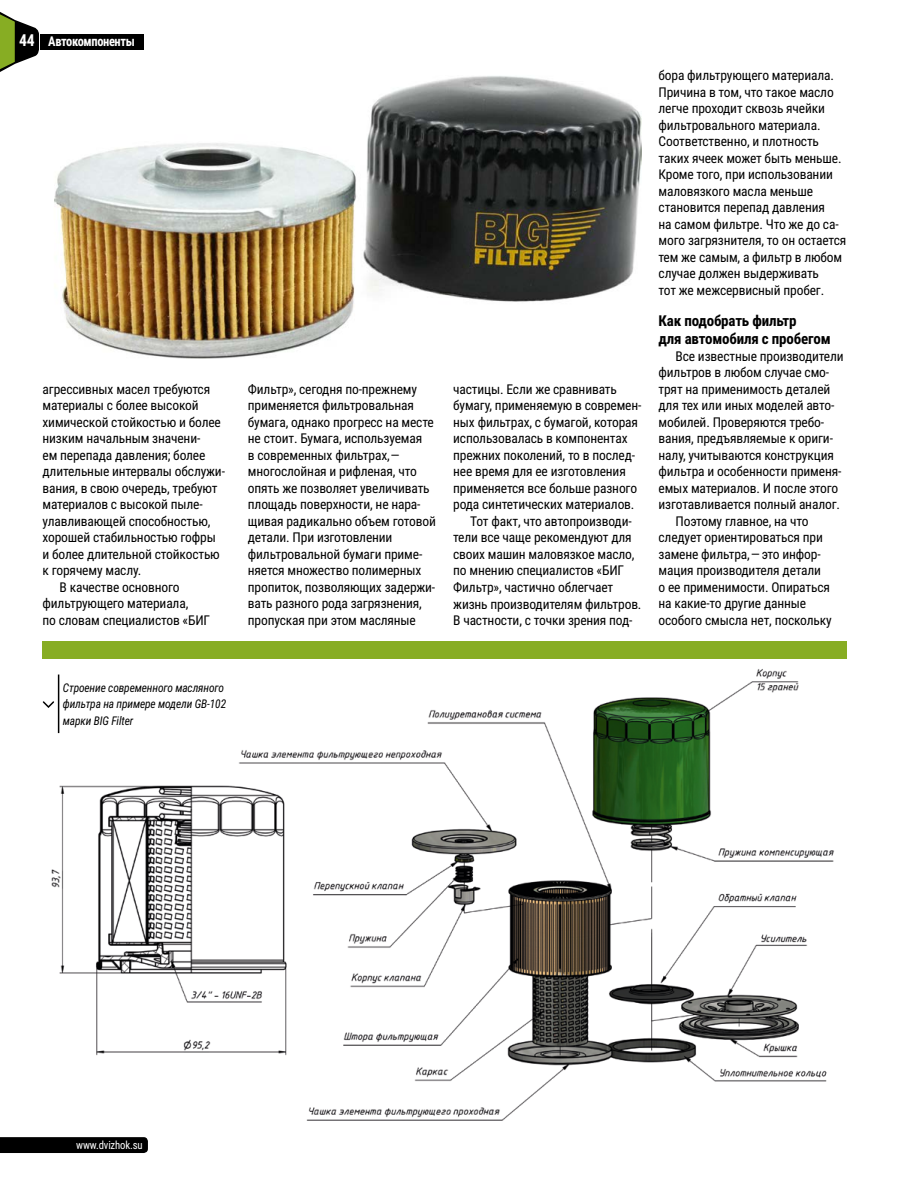
<style>
.page{position:relative;width:915px;height:1191px;background:#fff}
.page>*{position:absolute;margin:0;border:0;box-sizing:border-box;transform-origin:0 0}
.t1{font:700 16.5px "Roboto Condensed";color:#fff;scale:.95 1}
.t2{font:700 15px/18px "Roboto Condensed";letter-spacing:-.01em;color:#000}
.t3{font:13.5px/16.5px "Roboto Condensed";letter-spacing:-.01em;color:#000}
.t4{font:700 13.5px "Roboto Condensed";letter-spacing:-.03em;color:#fff;scale:.92 1}
.t5{font:italic 12px/16.5px "Roboto Condensed";letter-spacing:-.01em;color:#000;scale:.95 1}
.t6{font:11.25px "Roboto Condensed";letter-spacing:-.01em;color:#fff;scale:.95 1}
</style>
<div class="page">
<img style="left:51px;top:669px;width:783px;height:452px">
<div style="left:43px;top:641px;width:803px;height:17px;background:#87ad23"></div>
<img style="left:54px;top:76px;width:587px;height:282px">
<hr style="left:58px;top:674px;width:1px;height:59px;background:#000">
<svg style="left:42px;top:700px;width:13px;height:9px"></svg>
<svg style="left:0;top:1137px;width:148px;height:16px;background:#030303"></svg>
<div style="left:40px;top:34px;width:103px;height:16px;background:#000"></div>
<svg style="left:0;top:12px;width:39px;height:60px"></svg>
<p class="t1" style="left:19px;top:28px;width:18px">44</p>
<p class="t4" style="left:48px;top:31px;width:96px">Автокомпоненты</p>
<p class="t3" style="left:43px;top:380px;width:169px">агрессивных масел требуются</p>
<p class="t3" style="left:43px;top:397px;width:157px">материалы с более высокой</p>
<p class="t3" style="left:43px;top:413px;width:180px">химической стойкостью и более</p>
<p class="t3" style="left:43px;top:430px;width:159px">низким начальным значени-</p>
<p class="t3" style="left:43px;top:446px;width:164px">ем перепада давления; более</p>
<p class="t3" style="left:43px;top:463px;width:184px">длительные интервалы обслужи-</p>
<p class="t3" style="left:43px;top:479px;width:176px">вания, в свою очередь, требуют</p>
<p class="t3" style="left:43px;top:496px;width:161px">материалов с высокой пыле-</p>
<p class="t3" style="left:43px;top:512px;width:169px">улавливающей способностью,</p>
<p class="t3" style="left:43px;top:529px;width:175px">хорошей стабильностью гофры</p>
<p class="t3" style="left:43px;top:545px;width:179px">и более длительной стойкостью</p>
<p class="t3" style="left:43px;top:562px;width:100px">к горячему маслу.</p>
<p class="t3" style="left:60px;top:578px;width:122px">В качестве основного</p>
<p class="t3" style="left:43px;top:595px;width:147px">фильтрующего материала,</p>
<p class="t3" style="left:43px;top:611px;width:169px">по словам специалистов «БИГ</p>
<p class="t5" style="left:63px;top:678px;width:173px">Строение современного масляного фильтра на примере модели GB-102 марки BIG Filter</p>
<p class="t3" style="left:248px;top:380px;width:189px">Фильтр», сегодня по-прежнему применяется фильтровальная бумага, однако прогресс на месте не стоит. Бумага, используемая<br>в современных фильтрах,— многослойная и рифленая, что опять же позволяет увеличивать площадь поверхности, не нара&shy;щивая радикально объем готовой детали. При изготовлении фильтровальной бумаги приме&shy;няется множество полимерных пропиток, позволяющих задержи&shy;вать разного рода загрязнения, пропуская при этом масляные</p>
<p class="t3" style="left:453px;top:380px;width:165px">частицы. Если же сравнивать</p>
<p class="t3" style="left:453px;top:397px;width:190px">бумагу, применяемую в современ-</p>
<p class="t3" style="left:453px;top:413px;width:186px">ных фильтрах, с бумагой, которая</p>
<p class="t3" style="left:453px;top:430px;width:176px">использовалась в компонентах</p>
<p class="t3" style="left:453px;top:446px;width:183px">прежних поколений, то в послед-</p>
<p class="t3" style="left:453px;top:463px;width:174px">нее время для ее изготовления</p>
<p class="t3" style="left:453px;top:479px;width:185px">применяется все больше разного</p>
<p class="t3" style="left:453px;top:496px;width:183px">рода синтетических материалов.</p>
<p class="t3" style="left:470px;top:512px;width:163px">Тот факт, что автопроизводи-</p>
<p class="t3" style="left:453px;top:529px;width:180px">тели все чаще рекомендуют для</p>
<p class="t3" style="left:453px;top:545px;width:183px">своих машин маловязкое масло,</p>
<p class="t3" style="left:453px;top:562px;width:172px">по мнению специалистов «БИГ</p>
<p class="t3" style="left:453px;top:578px;width:161px">Фильтр», частично облегчает</p>
<p class="t3" style="left:453px;top:595px;width:190px">жизнь производителям фильтров.</p>
<p class="t3" style="left:453px;top:611px;width:181px">В частности, с точки зрения под-</p>
<p class="t3" style="left:658px;top:67px;width:189px">бора фильтрующего материала.<br>Причина в том, что такое масло легче проходит сквозь ячейки фильтровального материала.<br>Соответственно, и плотность таких ячеек может быть меньше.<br>Кроме того, при использовании маловязкого масла меньше становится перепад давления<br>на самом фильтре. Что же до са&shy;мого загрязнителя, то он остается тем же самым, а фильтр в любом случае должен выдерживать<br>тот же межсервисный пробег.</p>
<p class="t2" style="left:658px;top:311px;width:173px">Как подобрать фильтр<br>для автомобиля с пробегом</p>
<p class="t3" style="left:675px;top:347px;width:169px">Все известные производители</p>
<p class="t3" style="left:658px;top:364px;width:172px">фильтров в любом случае смо-</p>
<p class="t3" style="left:658px;top:380px;width:173px">трят на применимость деталей</p>
<p class="t3" style="left:658px;top:397px;width:177px">для тех или иных моделей авто-</p>
<p class="t3" style="left:658px;top:413px;width:167px">мобилей. Проверяются требо-</p>
<p class="t3" style="left:658px;top:430px;width:176px">вания, предъявляемые к ориги-</p>
<p class="t3" style="left:658px;top:446px;width:177px">налу, учитываются конструкция</p>
<p class="t3" style="left:658px;top:463px;width:184px">фильтра и особенности применя-</p>
<p class="t3" style="left:658px;top:479px;width:181px">емых материалов. И после этого</p>
<p class="t3" style="left:658px;top:496px;width:183px">изготавливается полный аналог.</p>
<p class="t3" style="left:675px;top:512px;width:134px">Поэтому главное, на что</p>
<p class="t3" style="left:658px;top:529px;width:166px">следует ориентироваться при</p>
<p class="t3" style="left:658px;top:545px;width:164px">замене фильтра,— это инфор-</p>
<p class="t3" style="left:658px;top:562px;width:164px">мация производителя детали</p>
<p class="t3" style="left:658px;top:578px;width:173px">о ее применимости. Опираться</p>
<p class="t3" style="left:658px;top:595px;width:149px">на какие-то другие данные</p>
<p class="t3" style="left:658px;top:611px;width:175px">особого смысла нет, поскольку</p>
<p class="t6" style="left:76px;top:1137px;width:72px">www.dvizhok.su</p>
</div>
